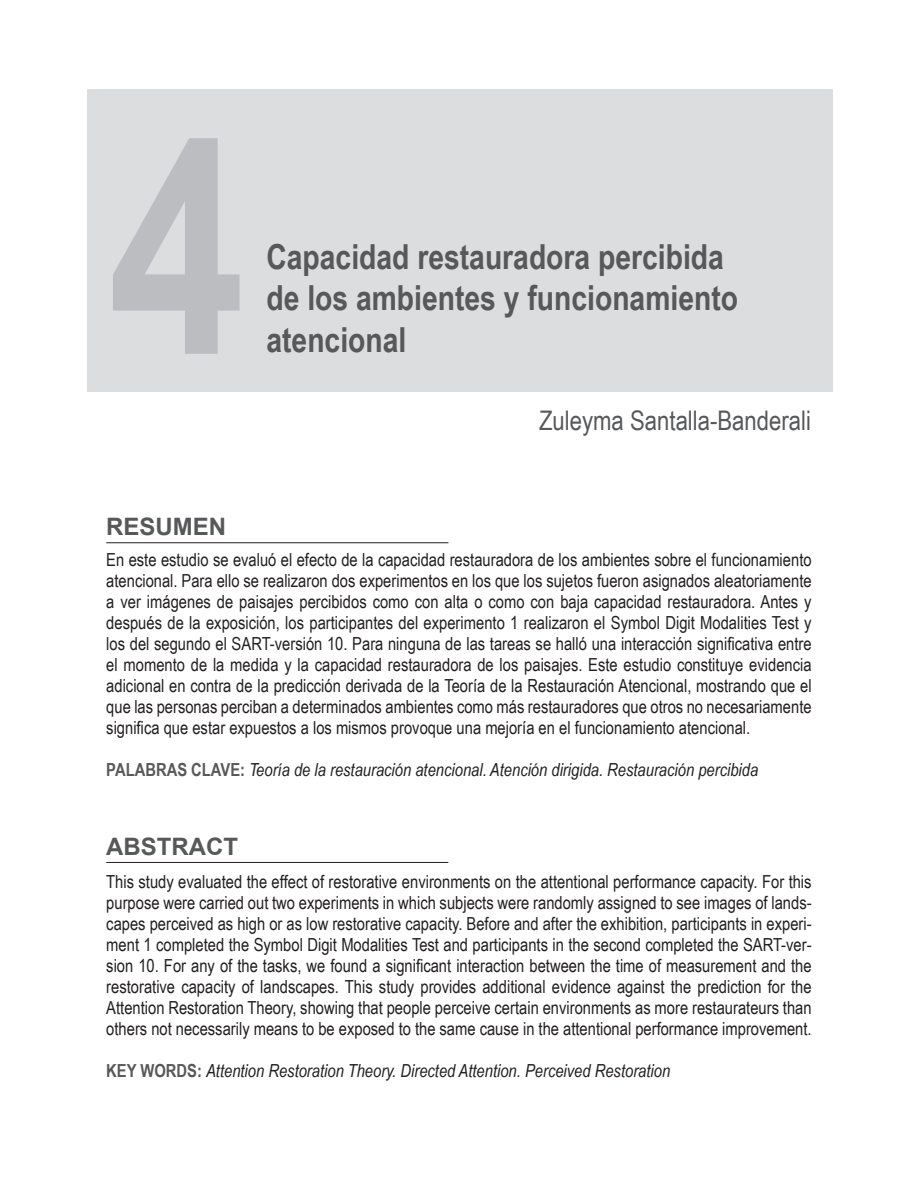
<style>
.page{position:relative;width:918px;height:1188px;background:#fff}
.page>*{position:absolute;margin:0;border:0;box-sizing:border-box;transform-origin:0 0}
.t1{font:700 300px "Arial Narrow";color:#bcbdc0}
.t2{font:700 34.5px/41.4px "Arial Narrow";color:#57585a}
.t3{font:27px "Arial Narrow";color:#57585a}
.t4{font:700 24px "Arial";color:#57585a}
.t5{font:18px/21px "Arial Narrow";color:#231f20;text-align:justify}
.t6{font:italic 18px "Arial Narrow";color:#231f20}
.s1{font-weight:700;font-style:normal;color:#57585a}
</style>
<div class="page">
<div style="left:87px;top:89px;width:746px;height:303px;background:#dcdddf"></div>
<hr style="left:106px;top:542px;width:342px;height:1px;background:#231f20">
<hr style="left:106px;top:862px;width:342px;height:1px;background:#231f20">
<h1 class="t1" style="left:108px;top:21px;width:138px">4</h1>
<h2 class="t2" style="left:266px;top:234px;width:473px">Capacidad restauradora percibida de los ambientes y funcionamiento atencional</h2>
<h3 class="t3" style="left:539px;top:401px;width:273px">Zuleyma Santalla-Banderali</h3>
<h3 class="t4" style="left:106px;top:511px;width:121px">RESUMEN</h3>
<p class="t5" style="left:106px;top:548px;width:707px">En este estudio se evaluó el efecto de la capacidad restauradora de los ambientes sobre el funcionamiento atencional. Para ello se realizaron dos experimentos en los que los sujetos fueron asignados aleatoriamente a ver imágenes de paisajes percibidos como con alta o como con baja capacidad restauradora. Antes y después de la exposición, los participantes del experimento 1 realizaron el Symbol Digit Modalities Test y los del segundo el SART-versión 10. Para ninguna de las tareas se halló una interacción significativa entre el momento de la medida y la capacidad restauradora de los paisajes. Este estudio constituye evidencia adicional en contra de la predicción derivada de la Teoría de la Restauración Atencional, mostrando que el que las personas perciban a determinados ambientes como más restauradores que otros no necesariamente significa que estar expuestos a los mismos provoque una mejoría en el funcionamiento atencional.</p>
<p class="t6" style="left:106px;top:757px;width:653px"><span class="s1">PALABRAS CLAVE:</span> Teoría de la restauración atencional. Atención dirigida. Restauración percibida</p>
<h3 class="t4" style="left:106px;top:830px;width:133px">ABSTRACT</h3>
<p class="t5" style="left:106px;top:870px;width:707px">This study evaluated the effect of restorative environments on the attentional performance capacity. For this purpose were carried out two experiments in which subjects were randomly assigned to see images of lands&shy;capes perceived as high or as low restorative capacity. Before and after the exhibition, participants in experi&shy;ment 1 completed the Symbol Digit Modalities Test and participants in the second completed the SART-ver&shy;sion 10. For any of the tasks, we found a significant interaction between the time of measurement and the restorative capacity of landscapes. This study provides additional evidence against the prediction for the Attention Restoration Theory, showing that people perceive certain environments as more restaurateurs than others not necessarily means to be exposed to the same cause in the attentional performance improvement.</p>
<p class="t6" style="left:106px;top:1058px;width:565px"><span class="s1">KEY WORDS:</span> Attention Restoration Theory. Directed Attention. Perceived Restoration</p>
</div>
